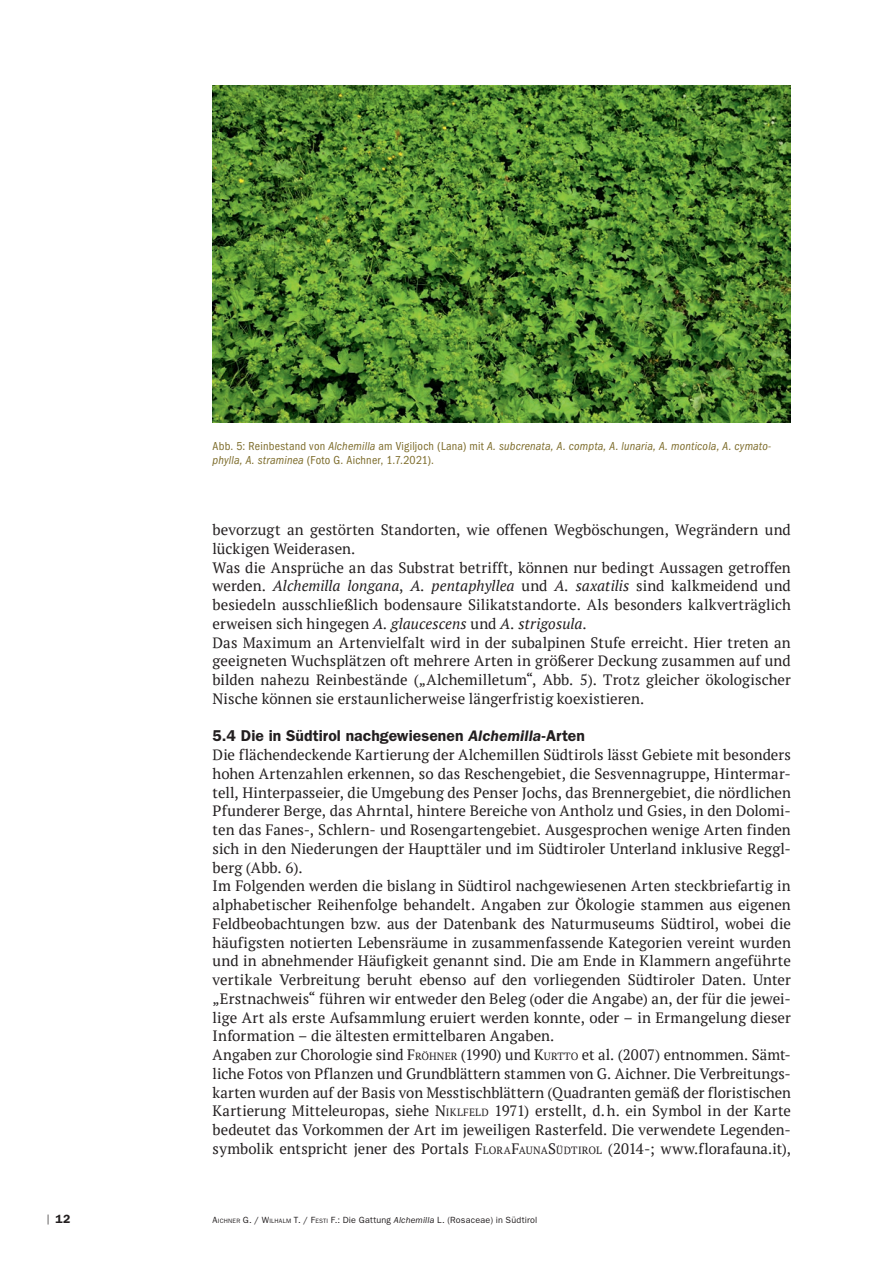
<style>
.page{position:relative;width:893px;height:1263px;background:#fff}
.page>*{position:absolute;margin:0;border:0;box-sizing:border-box;transform-origin:0 0}
.t1{font:600 15.75px "ITC Franklin Gothic Std";letter-spacing:.005em;color:#231f20}
.t2{font:15px/18.8px "PT Serif";color:#231f20}
.t3{font:italic condensed 12px/14.2px "ITC Franklin Gothic Std";letter-spacing:.015em;color:#7e6d2c}
.t4{font:600 12px "ITC Franklin Gothic Std";color:#231f20}
.t5{font:9px "ITC Franklin Gothic Std";letter-spacing:.02em;color:#231f20}
.s1{font-style:normal}
.s2{font-style:italic}
.s3{font-style:inherit}
.s4{font-size:10.5px}
.s5{font-family:"PT Serif";font-weight:400}
.s6{font-size:6.3px}
</style>
<div class="page">
<img style="left:213px;top:85px;width:578px;height:338px">
<p class="t3" style="left:213px;top:439px;width:560px"><span class="s1">Abb. 5: Reinbestand von</span> Alchemilla <span class="s1">am Vigiljoch (Lana) mit</span> A. subcrenata, A. compta, A. lunaria, A. monticola, A. cymato&shy;phylla, A. straminea <span class="s1">(Foto G. Aichner, 1.7.2021).</span></p>
<p class="t2" style="left:213px;top:520px;width:580px">bevorzugt an gestörten Standorten, wie offenen Wegböschungen, Wegrändern und lückigen Weiderasen.<br>Was die Ansprüche an das Substrat betrifft, können nur bedingt Aussagen getroffen werden. <span class="s2">Alchemilla longana</span>, <span class="s2">A. pentaphyllea</span> und <span class="s2">A. saxatilis</span> sind kalkmeidend und besiedeln ausschließlich bodensaure Silikatstandorte. Als besonders kalkverträglich erweisen sich hingegen <span class="s2">A. glaucescens</span> und <span class="s2">A. strigosula</span>.<br>Das Maximum an Artenvielfalt wird in der subalpinen Stufe erreicht. Hier treten an geeigneten Wuchsplätzen oft mehrere Arten in größerer Deckung zusammen auf und bilden nahezu Reinbestände („Alchemilletum“, Abb. 5). Trotz gleicher ökologischer Nische können sie erstaunlicherweise längerfristig koexistieren.</p>
<p class="t1" style="left:213px;top:727px;width:374px">5.4 Die in Südtirol nachgewiesenen <span class="s2">Alchemilla</span>-Arten</p>
<p class="t2" style="left:213px;top:745px;width:580px">Die flächendeckende Kartierung der Alchemillen Südtirols lässt Gebiete mit besonders hohen Artenzahlen erkennen, so das Reschengebiet, die Sesvennagruppe, Hintermar&shy;tell, Hinterpasseier, die Umgebung des Penser Jochs, das Brennergebiet, die nördlichen Pfunderer Berge, das Ahrntal, hintere Bereiche von Antholz und Gsies, in den Dolomi&shy;ten das Fanes-, Schlern- und Rosengartengebiet. Ausgesprochen wenige Arten finden sich in den Niederungen der Haupttäler und im Südtiroler Unterland inklusive Reggl&shy;berg (Abb. 6).<br>Im Folgenden werden die bislang in Südtirol nachgewiesenen Arten steckbriefartig in alphabetischer Reihenfolge behandelt. Angaben zur Ökologie stammen aus eigenen Feldbeobachtungen bzw. aus der Datenbank des Naturmuseums Südtirol, wobei die häufigsten notierten Lebensräume in zusammenfassende Kategorien vereint wurden und in abnehmender Häufigkeit genannt sind. Die am Ende in Klammern angeführte vertikale Verbreitung beruht ebenso auf den vorliegenden Südtiroler Daten. Unter „Erstnachweis“ führen wir entweder den Beleg (oder die Angabe) an, der für die jewei&shy;lige Art als erste Aufsammlung eruiert werden konnte, oder – in Ermangelung dieser Information – die ältesten ermittelbaren Angaben.<br>Angaben zur Chorologie sind <span class="s3">F</span><span class="s4">RÖHNER</span> (1990) und <span class="s3">K</span><span class="s4">URTTO</span> et al. (2007) entnommen. Sämt&shy;liche Fotos von Pflanzen und Grundblättern stammen von G. Aichner. Die Verbreitungs&shy;karten wurden auf der Basis von Messtischblättern (Quadranten gemäß der floristischen Kartierung Mitteleuropas, siehe <span class="s3">N</span><span class="s4">IKLFELD</span> 1971) erstellt, d.h. ein Symbol in der Karte bedeutet das Vorkommen der Art im jeweiligen Rasterfeld. Die verwendete Legenden&shy;symbolik entspricht jener des Portals <span class="s3">F</span><span class="s4">LORA</span><span class="s3">F</span><span class="s4">AUNA</span><span class="s3">S</span><span class="s4">ÜDTIROL</span> (2014-; www.florafauna.it),</p>
<p class="t4" style="left:47px;top:1211px;width:25px"><span class="s5">|</span> 12</p>
<p class="t5" style="left:213px;top:1214px;width:326px"><span class="s3">A</span><span class="s6">ICHNER</span> <span class="s3">G. / W</span><span class="s6">ILHALM</span> <span class="s3">T. / F</span><span class="s6">ESTI</span> <span class="s3">F.</span>: Die Gattung <span class="s2">Alchemilla</span> L. (Rosaceae) in Südtirol</p>
</div>
